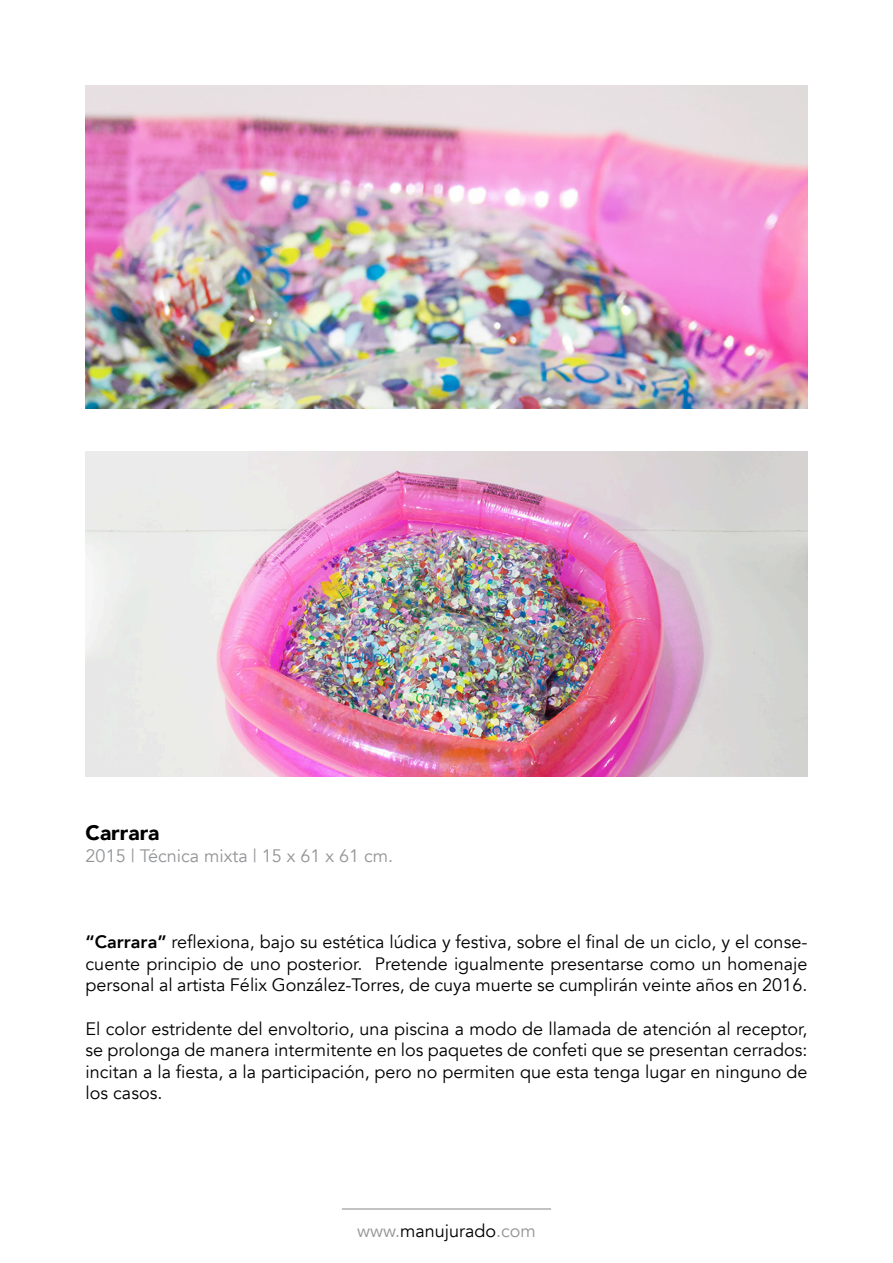
<style>
.page{position:relative;width:893px;height:1263px;background:#fff}
.page>*{position:absolute;margin:0;border:0;box-sizing:border-box;transform-origin:0 0}
.t1{font:900 21px "Avenir";color:#000}
.t2{font:18px/21.6px "Avenir";color:#000;text-align:justify}
.t3{font:18px "Avenir";color:#939598}
.s1{font-weight:800}
.s2{color:#939598}
</style>
<div class="page">
<img style="left:86px;top:85px;width:721px;height:324px">
<img style="left:86px;top:452px;width:721px;height:324px">
<hr style="left:342px;top:1208px;width:209px;height:1px;background:#939598">
<p class="t1" style="left:86px;top:815px;width:75px">Carrara</p>
<p class="t3" style="left:86px;top:845px;width:309px">2015 | Técnica mixta | 15 x 61 x 61 cm.</p>
<p class="t2" style="left:86px;top:931px;width:723px"><span class="s1">“Carrara”</span> reflexiona, bajo su estética lúdica y festiva, sobre el final de un ciclo, y el conse&shy;cuente principio de uno posterior. Pretende igualmente presentarse como un homenaje personal al artista Félix González-Torres, de cuya muerte se cumplirán veinte años en 2016.</p>
<p class="t2" style="left:86px;top:1018px;width:723px">El color estridente del envoltorio, una piscina a modo de llamada de atención al receptor, se prolonga de manera intermitente en los paquetes de confeti que se presentan cerrados: incitan a la fiesta, a la participación, pero no permiten que esta tenga lugar en ninguno de los casos.</p>
<p class="t2" style="left:357px;top:1221px;width:180px"><span class="s2">www.</span>manujurado<span class="s2">.com</span></p>
</div>
